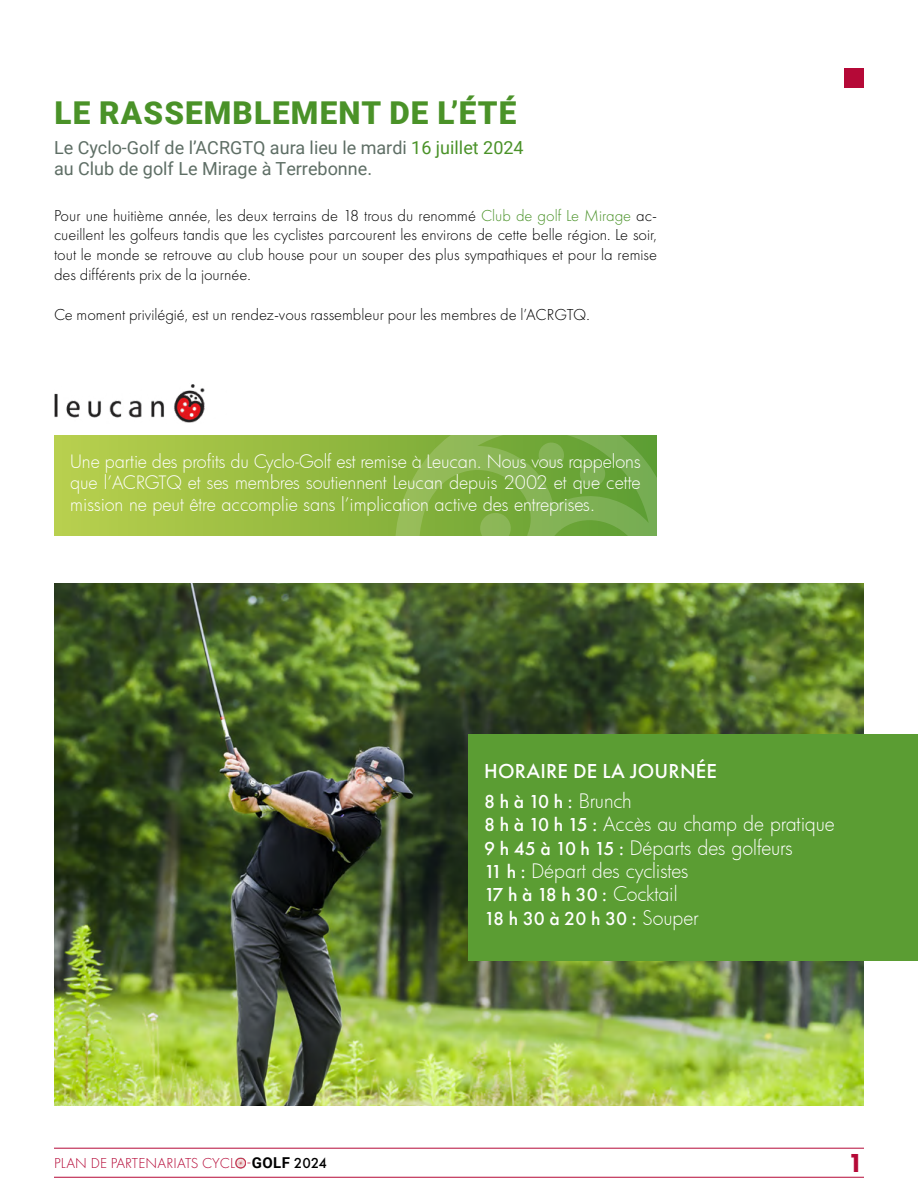
<style>
.page{position:relative;width:918px;height:1188px;background:#fff}
.page>*{position:absolute;margin:0;border:0;box-sizing:border-box;transform-origin:0 0}
.t1{font:900 31.5px "Roboto";letter-spacing:.035em;color:#4a9228}
.t2{font:800 27px "Futura PT";color:#b50937}
.t3{font:500 21px "Futura PT";letter-spacing:.01em;color:#fff}
.t4{font:300 19.5px/23.4px "Futura";color:#fff}
.t5{font:500 19.5px/23.4px "Futura PT";color:#fff}
.t6{font:500 19.5px "Futura PT";letter-spacing:-.04em;color:#fff}
.t7{font:300 18px/21.6px "Futura";letter-spacing:-.005em;color:#fff;text-align:justify}
.t8{font:18px/21.6px "Roboto";color:#5e6e65}
.t9{font:300 16.5px/19.8px "Futura PT";color:#000;text-align:justify}
.t10{font:300 15px "Futura PT";letter-spacing:.01em;color:#b50937}
.s1{color:#4a9228}
.s2{font-family:"Futura";font-weight:300}
.s3{font-family:"Futura PT";font-weight:500}
.s4{font-family:"Roboto";font-weight:700;color:#000}
.s5{font-weight:500;color:#000}
</style>
<div class="page">
<hr style="left:54px;top:1148px;width:810px;height:1px;background:#b50937">
<hr style="left:54px;top:1177px;width:810px;height:1px;background:#b50937">
<img style="left:54px;top:583px;width:810px;height:523px">
<div style="left:844px;top:68px;width:20px;height:20px;background:#b50937"></div>
<div style="left:468px;top:734px;width:450px;height:227px;background:#5b9d33"></div>
<svg style="left:54px;top:435px;width:322px;height:100px;background:#a1c145"></svg>
<svg style="left:376px;top:435px;width:281px;height:100px;background:#7dae45"></svg>
<img style="left:235px;top:1157px;width:11px;height:12px">
<img style="left:54px;top:384px;width:151px;height:39px">
<h1 class="t1" style="left:55px;top:90px;width:463px">LE RASSEMBLEMENT DE L’ÉTÉ</h1>
<p class="t8" style="left:54px;top:136px;width:471px">Le Cyclo-Golf de l’ACRGTQ aura lieu le mardi <span class="s1">16 juillet 2024 </span>au Club de golf Le Mirage à Terrebonne.</p>
<p class="t9" style="left:54px;top:205px;width:605px">Pour une huitième année, les deux terrains de 18 trous du renommé <span class="s1">Club de golf Le Mirage</span> ac&shy;cueillent les golfeurs tandis que les cyclistes parcourent les environs de cette belle région. Le soir, tout le monde se retrouve au club house pour un souper des plus sympathiques et pour la remise des différents prix de la journée.</p>
<p class="t9" style="left:54px;top:304px;width:537px">Ce moment privilégié, est un rendez-vous rassembleur pour les membres de l’ACRGTQ.</p>
<p class="t7" style="left:70px;top:450px;width:572px">Une partie des profits du Cyclo-Golf est remise à Leucan. Nous vous rappelons que l’ACRGTQ et ses membres soutiennent Leucan depuis 2002 et que cette mission ne peut être accomplie sans l’implication active des entreprises.</p>
<p class="t3" style="left:484px;top:758px;width:234px">HORAIRE DE LA JOURNÉE</p>
<p class="t6" style="left:484px;top:790px;width:149px">8 h à 10 h : <span class="s2">Brunch</span></p>
<p class="t4" style="left:484px;top:812px;width:352px"><span class="s3">8 h à 10 h 15 :</span> Accès au champ de pratique<br><span class="s3">9 h 45 à 10 h 15 :</span> Départs des golfeurs<br><span class="s3">11 h :</span> Départ des cyclistes</p>
<p class="t5" style="left:484px;top:883px;width:216px">17 h à 18 h 30 : <span class="s2">Cocktail<br></span>18 h 30 à 20 h 30 : <span class="s2">Souper</span></p>
<p class="t10" style="left:54px;top:1154px;width:274px">PLAN DE PARTENARIATS CYCLO-<span class="s4">GOLF</span> <span class="s5">2024</span></p>
<h2 class="t2" style="left:848px;top:1146px;width:18px">1</h2>
</div>
